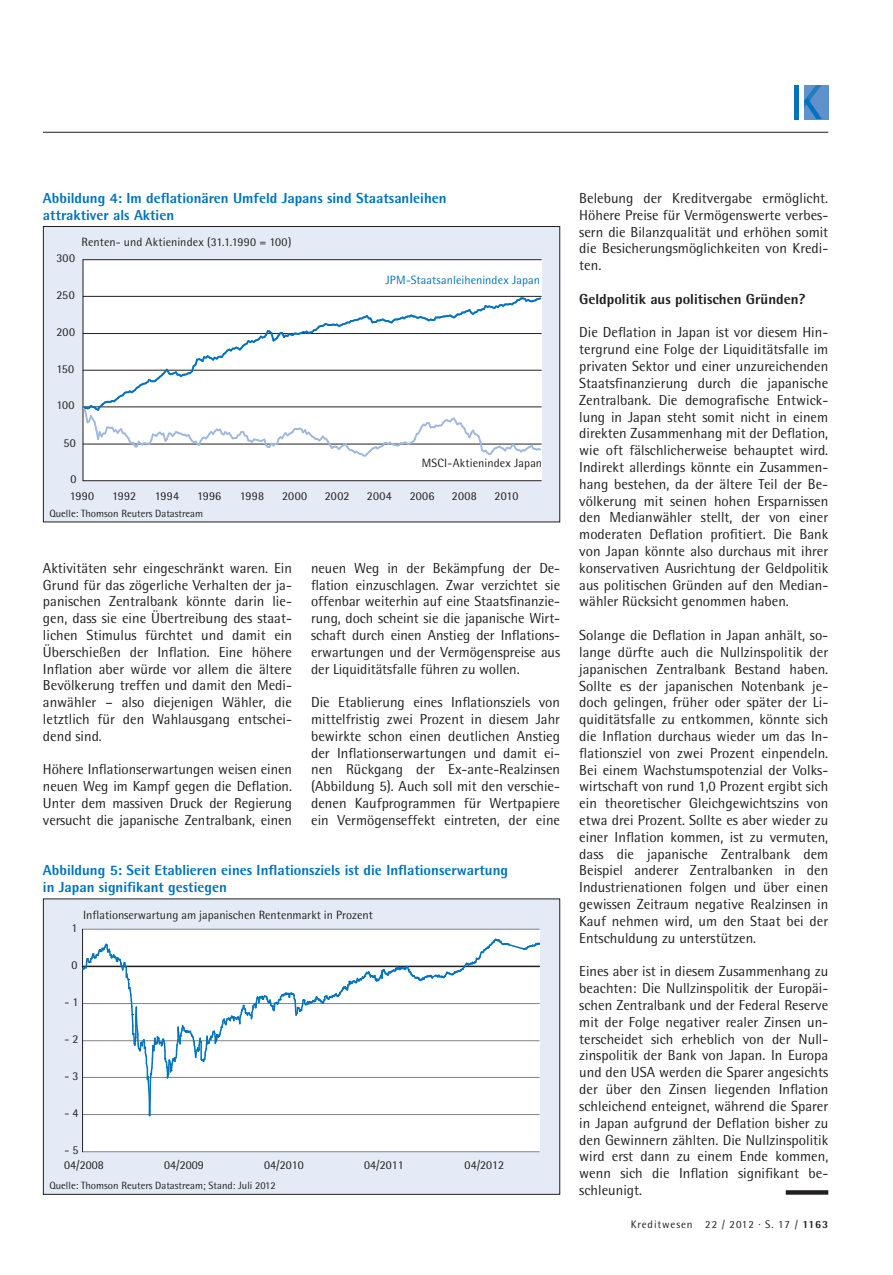
<style>
.page{position:relative;width:893px;height:1275px;background:#fff}
.page>*{position:absolute;margin:0;border:0;box-sizing:border-box;transform-origin:0 0}
.t1{font:14.55px/16.8px "Rotis Semi Sans";color:#231f20;text-align:justify}
.t2{font:800 14.55px/16.8px "Rotis Semi Sans";color:#0073bc}
.t3{font:800 14.55px "Rotis Semi Sans";color:#231f20}
.t4{font:12px "Rotis Semi Sans";color:#231f20}
.t5{font:12px "Rotis Semi Sans";letter-spacing:.005em;color:#0073bc}
.t6{font:10.95px "Rotis Semi Sans";letter-spacing:.08em;color:#231f20}
.t7{font:10.5px "Rotis Semi Sans";color:#231f20}
.s1{font-weight:800}
</style>
<div class="page">
<hr style="left:43px;top:132px;width:784px;height:1px;background:#231f20">
<div style="left:803px;top:85px;width:25px;height:34px;background:#6091cc"></div>
<hr style="left:794px;top:85px;width:4px;height:34px;background:#0073bc">
<svg style="left:803px;top:85px;width:18px;height:34px"></svg>
<div style="left:43px;top:226px;width:516px;height:296px;background:#e4ebf6"></div>
<div style="left:83px;top:260px;width:458px;height:220px;background:#fff"></div>
<hr style="left:83px;top:259px;width:458px;height:1px;background:#231f20">
<hr style="left:83px;top:260px;width:1px;height:220px;background:#231f20">
<hr style="left:83px;top:480px;width:458px;height:1px;background:#231f20">
<svg style="left:82px;top:295px;width:460px;height:163px"></svg>
<div style="left:43px;top:226px;width:517px;height:296px;border:1px solid #231f20"></div>
<div style="left:43px;top:898px;width:516px;height:296px;background:#e4ebf6"></div>
<div style="left:82px;top:929px;width:457px;height:222px;background:#fff"></div>
<hr style="left:82px;top:1151px;width:457px;height:1px;background:#808285">
<hr style="left:82px;top:928px;width:457px;height:1px;background:#808285">
<hr style="left:82px;top:929px;width:1px;height:222px;background:#231f20">
<svg style="left:81px;top:937px;width:459px;height:180px"></svg>
<div style="left:43px;top:898px;width:517px;height:296px;border:1px solid #231f20"></div>
<svg style="left:785px;top:1190px;width:42px;height:4px"></svg>
<p class="t2" style="left:43px;top:189px;width:405px">Abbildung 4: Im deflationären Umfeld Japans sind Staatsanleihen attraktiver als Aktien</p>
<p class="t4" style="left:81px;top:235px;width:211px">Renten- und Aktienindex (31.1.1990 = 100)</p>
<p class="t4" style="left:56px;top:251px;width:20px">300</p>
<p class="t4" style="left:56px;top:288px;width:20px">250</p>
<p class="t4" style="left:56px;top:325px;width:20px">200</p>
<p class="t4" style="left:56px;top:361px;width:19px">150</p>
<p class="t4" style="left:56px;top:398px;width:20px">100</p>
<p class="t4" style="left:63px;top:435px;width:14px">50</p>
<p class="t4" style="left:70px;top:472px;width:8px">0</p>
<p class="t5" style="left:385px;top:273px;width:156px">JPM-Staatsanleihenindex Japan</p>
<p class="t4" style="left:421px;top:456px;width:122px">MSCI-Aktienindex Japan</p>
<p class="t4" style="left:70px;top:488px;width:26px">1990</p>
<p class="t4" style="left:112px;top:488px;width:26px">1992</p>
<p class="t4" style="left:155px;top:488px;width:26px">1994</p>
<p class="t4" style="left:197px;top:488px;width:26px">1996</p>
<p class="t4" style="left:240px;top:488px;width:26px">1998</p>
<p class="t4" style="left:282px;top:488px;width:27px">2000</p>
<p class="t4" style="left:324px;top:488px;width:26px">2002</p>
<p class="t4" style="left:367px;top:488px;width:27px">2004</p>
<p class="t4" style="left:409px;top:488px;width:26px">2006</p>
<p class="t4" style="left:451px;top:488px;width:26px">2008</p>
<p class="t4" style="left:494px;top:488px;width:25px">2010</p>
<p class="t7" style="left:49px;top:507px;width:155px">Quelle: Thomson Reuters Datastream</p>
<p class="t1" style="left:43px;top:559px;width:250px">Aktivitäten sehr eingeschränkt waren. Ein Grund für das zögerliche Verhalten der ja&shy;panischen Zentralbank könnte darin lie&shy;gen, dass sie eine Übertreibung des staat&shy;lichen Stimulus fürchtet und damit ein Überschießen der Inflation. Eine höhere Inflation aber würde vor allem die ältere Bevölkerung treffen und damit den Medi&shy;anwähler – also diejenigen Wähler, die letztlich für den Wahlausgang entschei&shy;dend sind.</p>
<p class="t1" style="left:43px;top:761px;width:250px">Höhere Inflationserwartungen weisen einen neuen Weg im Kampf gegen die Deflation.<br>Unter dem massiven Druck der Regierung versucht die japanische Zentralbank, einen</p>
<p class="t1" style="left:311px;top:559px;width:250px">neuen Weg in der Bekämpfung der De&shy;flation einzuschlagen. Zwar verzichtet sie offenbar weiterhin auf eine Staatsfinanzie&shy;rung, doch scheint sie die japanische Wirt&shy;schaft durch einen Anstieg der Inflations&shy;erwartungen und der Vermögenspreise aus der Liquiditätsfalle führen zu wollen.</p>
<p class="t1" style="left:311px;top:693px;width:250px">Die Etablierung eines Inflationsziels von mittelfristig zwei Prozent in diesem Jahr bewirkte schon einen deutlichen Anstieg der Inflationserwartungen und damit ei&shy;nen Rückgang der Ex-ante-Realzinsen (Abbildung 5). Auch soll mit den verschie&shy;denen Kaufprogrammen für Wertpapiere ein Vermögenseffekt eintreten, der eine</p>
<p class="t2" style="left:43px;top:861px;width:466px">Abbildung 5: Seit Etablieren eines Inflationsziels ist die Inflationserwartung in Japan signifikant gestiegen</p>
<p class="t4" style="left:71px;top:920px;width:8px">1</p>
<p class="t4" style="left:83px;top:908px;width:291px">Inflationserwartung am japanischen Rentenmarkt in Prozent</p>
<p class="t4" style="left:71px;top:957px;width:8px">0</p>
<p class="t4" style="left:64px;top:994px;width:16px">- 1</p>
<p class="t4" style="left:64px;top:1032px;width:16px">- 2</p>
<p class="t4" style="left:64px;top:1068px;width:16px">- 3</p>
<p class="t4" style="left:64px;top:1105px;width:16px">- 4</p>
<p class="t4" style="left:64px;top:1142px;width:16px">- 5</p>
<p class="t4" style="left:64px;top:1158px;width:41px">04/2008</p>
<p class="t4" style="left:164px;top:1158px;width:41px">04/2009</p>
<p class="t4" style="left:264px;top:1158px;width:41px">04/2010</p>
<p class="t4" style="left:364px;top:1158px;width:41px">04/2011</p>
<p class="t4" style="left:464px;top:1158px;width:41px">04/2012</p>
<p class="t7" style="left:49px;top:1179px;width:228px">Quelle: Thomson Reuters Datastream; Stand: Juli 2012</p>
<p class="t1" style="left:579px;top:189px;width:250px">Belebung der Kreditvergabe ermöglicht.<br>Höhere Preise für Vermögenswerte verbes&shy;sern die Bilanzqualität und erhöhen somit die Besicherungsmöglichkeiten von Kredi&shy;ten.</p>
<p class="t3" style="left:579px;top:289px;width:227px">Geldpolitik aus politischen Gründen?</p>
<p class="t1" style="left:579px;top:324px;width:250px">Die Deflation in Japan ist vor diesem Hin&shy;tergrund eine Folge der Liquiditätsfalle im privaten Sektor und einer unzureichenden Staatsfinanzierung durch die japanische Zentralbank. Die demografische Entwick&shy;lung in Japan steht somit nicht in einem direkten Zusammenhang mit der Deflation, wie oft fälschlicherweise behauptet wird.<br>Indirekt allerdings könnte ein Zusammen&shy;hang bestehen, da der ältere Teil der Be&shy;völkerung mit seinen hohen Ersparnissen den Medianwähler stellt, der von einer moderaten Deflation profitiert. Die Bank von Japan könnte also durchaus mit ihrer konservativen Ausrichtung der Geldpolitik aus politischen Gründen auf den Median&shy;wähler Rücksicht genommen haben.</p>
<p class="t1" style="left:579px;top:626px;width:250px">Solange die Deflation in Japan anhält, so&shy;lange dürfte auch die Nullzinspolitik der japanischen Zentralbank Bestand haben.<br>Sollte es der japanischen Notenbank je&shy;doch gelingen, früher oder später der Li&shy;quiditätsfalle zu entkommen, könnte sich die Inflation durchaus wieder um das In&shy;flationsziel von zwei Prozent einpendeln.<br>Bei einem Wachstumspotenzial der Volks&shy;wirtschaft von rund 1,0 Prozent ergibt sich ein theoretischer Gleichgewichtszins von etwa drei Prozent. Sollte es aber wieder zu einer Inflation kommen, ist zu vermuten, dass die japanische Zentralbank dem Beispiel anderer Zentralbanken in den Industrie nationen folgen und über einen gewissen Zeitraum negative Realzinsen in Kauf nehmen wird, um den Staat bei der Entschuldung zu unterstützen.</p>
<p class="t1" style="left:579px;top:962px;width:250px">Eines aber ist in diesem Zusammenhang zu beachten: Die Nullzinspolitik der Europäi&shy;schen Zentralbank und der Federal Reserve mit der Folge negativer realer Zinsen un&shy;terscheidet sich erheblich von der Null&shy;zinspolitik der Bank von Japan. In Europa und den USA werden die Sparer angesichts der über den Zinsen liegenden Inflation schleichend enteignet, während die Sparer in Japan aufgrund der Deflation bisher zu den Gewinnern zählten. Die Nullzinspolitik wird erst dann zu einem Ende kommen, wenn sich die Inflation signifikant be&shy;schleunigt.</p>
<p class="t6" style="left:630px;top:1218px;width:199px">Kreditwesen 22 / 2012 · S. 17 / <span class="s1">1163</span></p>
</div>
